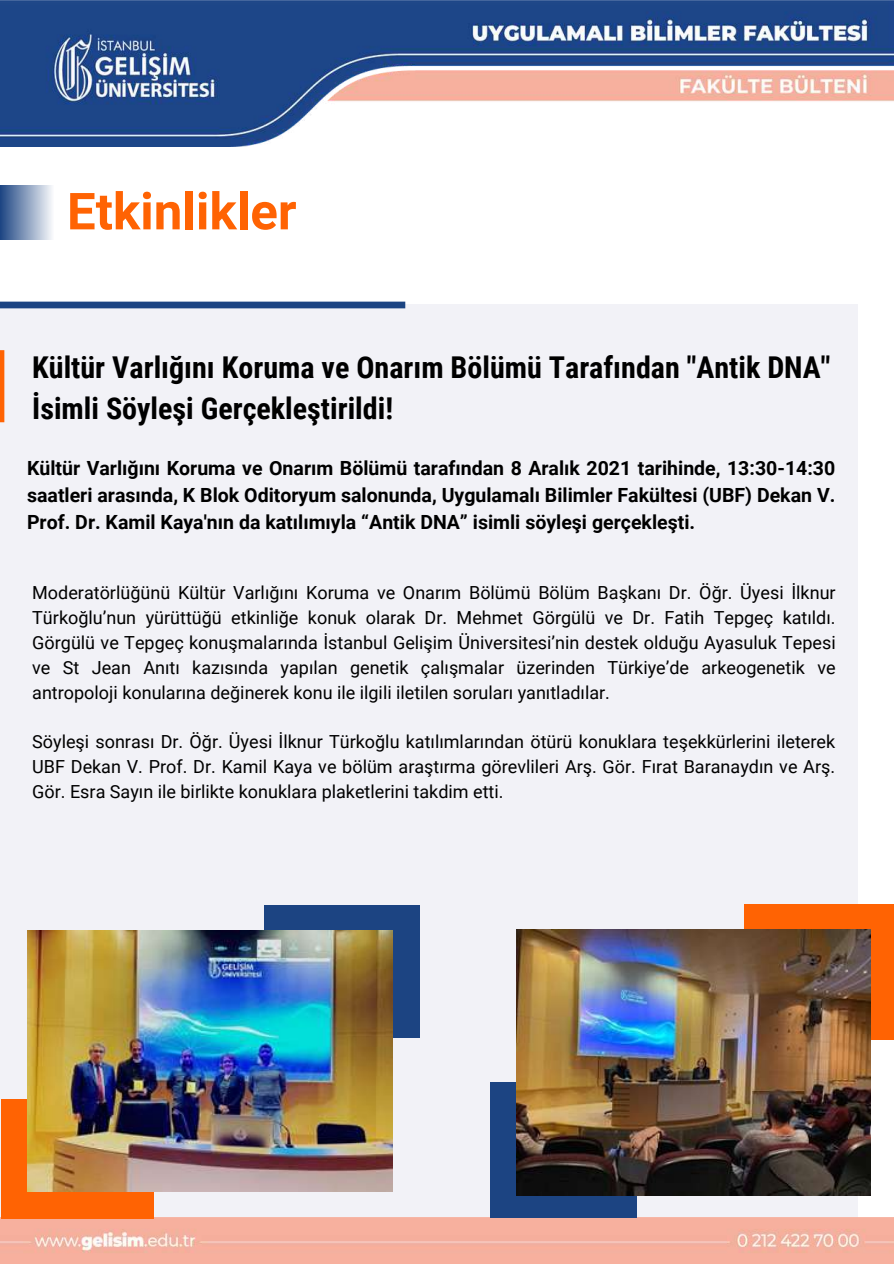
<style>
.page{position:relative;width:894px;height:1264px;background:#fff}
.page>*{position:absolute;margin:0;border:0;box-sizing:border-box;transform-origin:0 0}
.t1{font:700 51px "Roboto";color:#ff6303}
.t2{font:700 30px/41.7px "Roboto Condensed";color:#000}
.t3{font:700 19.5px/27px "Roboto";color:#000;text-align:justify}
.t4{font:18px/24.8px "Roboto";color:#000;text-align:justify}
</style>
<div class="page">
<div style="left:0;top:304px;width:857px;height:937px;background:#f2f2f7"></div>
<svg style="left:0;top:301px;width:405px;height:7px;background:#30548d"></svg>
<svg style="left:0;top:350px;width:4px;height:72px"></svg>
<div style="left:0;top:185px;width:54px;height:55px;background:linear-gradient(to right,#1d4583,#f7f8fb)"></div>
<img style="left:0;top:0;width:893px;height:146px">
<img style="left:0;top:1217px;width:893px;height:46px">
<div style="left:264px;top:904px;width:155px;height:133px;background:#1c4482"></div>
<div style="left:1px;top:1098px;width:152px;height:120px;background:#ff6303"></div>
<img style="left:27px;top:930px;width:365px;height:261px">
<div style="left:743px;top:904px;width:150px;height:135px;background:#ff6303"></div>
<div style="left:490px;top:1082px;width:147px;height:135px;background:#1c4482"></div>
<img style="left:516px;top:929px;width:354px;height:266px">
<h1 class="t1" style="left:67px;top:182px;width:231px">Etkinlikler</h1>
<h2 class="t2" style="left:32px;top:346px;width:799px">Kültür Varlığını Koruma ve Onarım Bölümü Tarafından "Antik DNA"<br>İsimli Söyleşi Gerçekleştirildi!</h2>
<p class="t3" style="left:27px;top:454px;width:809px">Kültür Varlığını Koruma ve Onarım Bölümü tarafından 8 Aralık 2021 tarihinde, 13:30-14:30 saatleri arasında, K Blok Oditoryum salonunda, Uygulamalı Bilimler Fakültesi (UBF) Dekan V.<br>Prof. Dr. Kamil Kaya'nın da katılımıyla “Antik DNA” isimli söyleşi gerçekleşti.</p>
<p class="t4" style="left:32px;top:581px;width:804px">Moderatörlüğünü Kültür Varlığını Koruma ve Onarım Bölümü Bölüm Başkanı Dr. Öğr. Üyesi İlknur Türkoğlu’nun yürüttüğü etkinliğe konuk olarak Dr. Mehmet Görgülü ve Dr. Fatih Tepgeç katıldı.<br>Görgülü ve Tepgeç konuşmalarında İstanbul Gelişim Üniversitesi’nin destek olduğu Ayasuluk Tepesi ve St Jean Anıtı kazısında yapılan genetik çalışmalar üzerinden Türkiye’de arkeogenetik ve antropoloji konularına değinerek konu ile ilgili iletilen soruları yanıtladılar.</p>
<p class="t4" style="left:32px;top:729px;width:804px">Söyleşi sonrası Dr. Öğr. Üyesi İlknur Türkoğlu katılımlarından ötürü konuklara teşekkürlerini ileterek UBF Dekan V. Prof. Dr. Kamil Kaya ve bölüm araştırma görevlileri Arş. Gör. Fırat Baranaydın ve Arş.<br>Gör. Esra Sayın ile birlikte konuklara plaketlerini takdim etti.</p>
</div>
